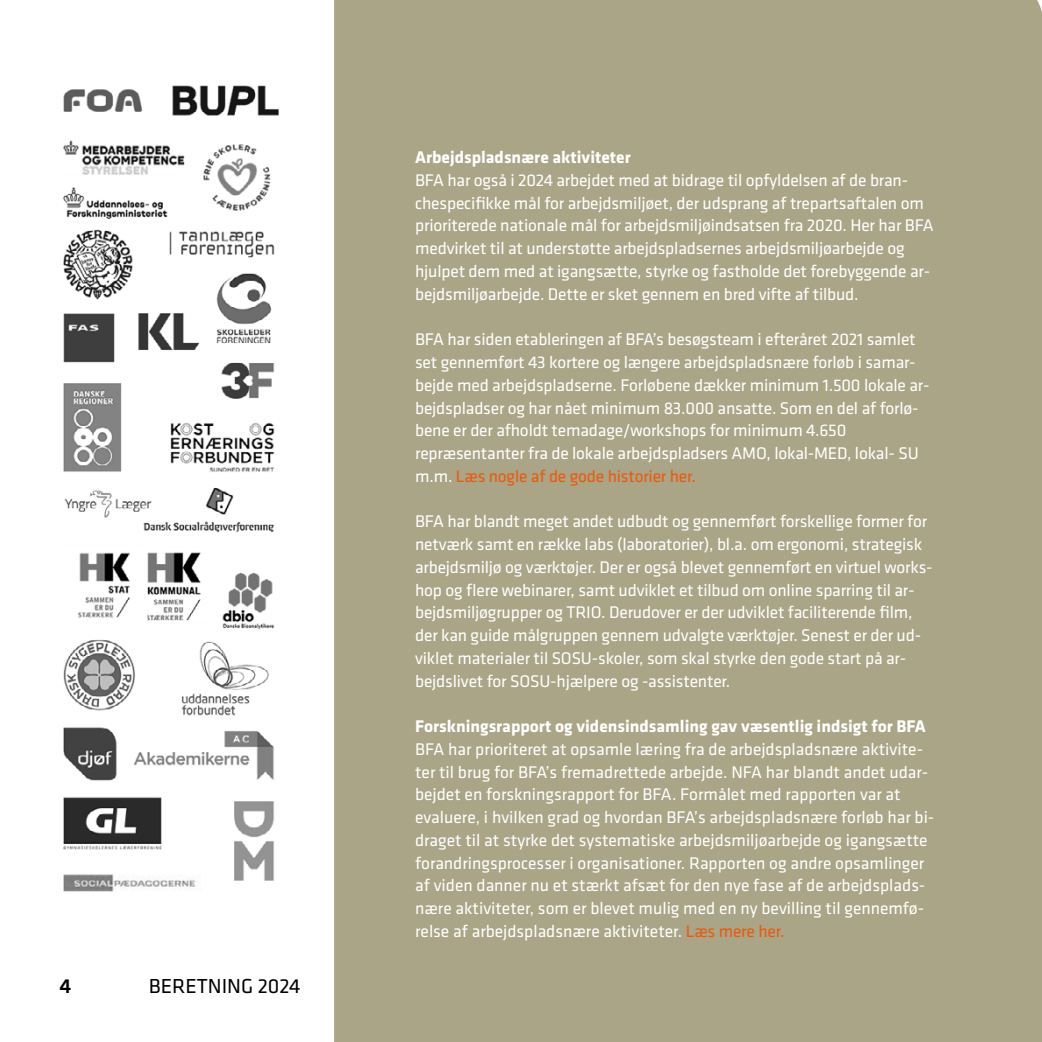
<style>
.page{position:relative;width:1042px;height:1042px;background:#fff}
.page>*{position:absolute;margin:0;border:0;box-sizing:border-box;transform-origin:0 0}
.t1{font:21px "Klavika";color:#000}
.t2{font:500 21px "Klavika";color:#000}
.t3{font:17.5px/22.8px "Klavika";letter-spacing:-.01em;color:#fff}
.t4{font:700 17.5px "Klavika";color:#fff}
.s1{color:#eb5a0a}
</style>
<div class="page">
<img style="left:63px;top:85px;width:216px;height:807px">
<div style="left:334px;top:0;width:708px;height:1042px;background:#aaa587"></div>
<p class="t2" style="left:60px;top:972px;width:13px">4</p>
<p class="t1" style="left:149px;top:972px;width:153px">BERETNING 2024</p>
<p class="t4" style="left:415px;top:145px;width:217px">Arbejdspladsnære aktiviteter</p>
<p class="t3" style="left:415px;top:168px;width:520px">BFA har også i 2024 arbejdet med at bidrage til opfyldelsen af de bran&shy;chespecifikke mål for arbejdsmiljøet, der udsprang af trepartsaftalen om prioriterede nationale mål for arbejdsmiljøindsatsen fra 2020. Her har BFA medvirket til at understøtte arbejdspladsernes arbejdsmiljøarbejde og hjulpet dem med at igangsætte, styrke og fastholde det forebyggende ar&shy;bejdsmiljøarbejde. Dette er sket gennem en bred vifte af tilbud.</p>
<p class="t3" style="left:415px;top:327px;width:516px">BFA har siden etableringen af BFA’s besøgsteam i efteråret 2021 samlet set gennemført 43 kortere og længere arbejdspladsnære forløb i samar&shy;bejde med arbejdspladserne. Forløbene dækker minimum 1.500 lokale ar&shy;bejdspladser og har nået minimum 83.000 ansatte. Som en del af forlø&shy;bene er der afholdt temadage/workshops for minimum 4.650 repræsentanter fra de lokale arbejdspladsers AMO, lokal-MED, lokal- SU m.m. <span class="s1">Læs nogle af de gode historier her.</span></p>
<p class="t3" style="left:415px;top:509px;width:519px">BFA har blandt meget andet udbudt og gennemført forskellige former for netværk samt en række labs (laboratorier), bl.a. om ergonomi, strategisk arbejdsmiljø og værktøjer. Der er også blevet gennemført en virtuel works&shy;hop og flere webinarer, samt udviklet et tilbud om online sparring til ar&shy;bejdsmiljøgrupper og TRIO. Derudover er der udviklet faciliterende film, der kan guide målgruppen gennem udvalgte værktøjer. Senest er der ud&shy;viklet materialer til SOSU-skoler, som skal styrke den gode start på ar&shy;bejdslivet for SOSU-hjælpere og -assistenter.</p>
<p class="t4" style="left:415px;top:713px;width:512px">Forskningsrapport og vidensindsamling gav væsentlig indsigt for BFA</p>
<p class="t3" style="left:415px;top:737px;width:521px">BFA har prioriteret at opsamle læring fra de arbejdspladsnære aktivite&shy;ter til brug for BFA’s fremadrettede arbejde. NFA har blandt andet udar&shy;bejdet en forskningsrapport for BFA. Formålet med rapporten var at evaluere, i hvilken grad og hvordan BFA’s arbejdspladsnære forløb har bi&shy;draget til at styrke det systematiske arbejdsmiljøarbejde og igangsætte forandringsprocesser i organisationer. Rapporten og andre opsamlinger af viden danner nu et stærkt afsæt for den nye fase af de arbejdsplads&shy;nære aktiviteter, som er blevet mulig med en ny bevilling til gennemfø&shy;relse af arbejdspladsnære aktiviteter. <span class="s1">Læs mere her.</span></p>
</div>
